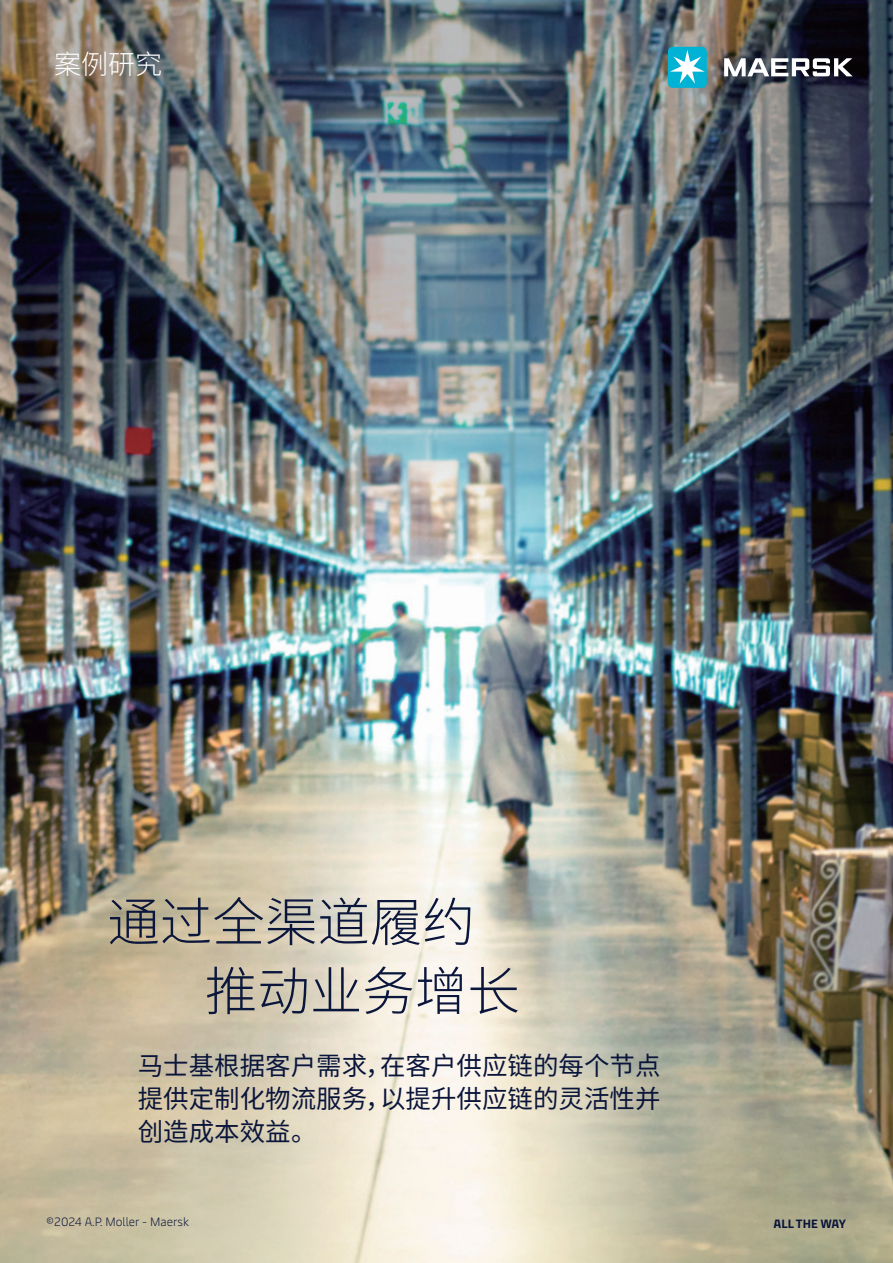
<style>
.page{position:relative;width:893px;height:1263px;background:#fff}
.page>*{position:absolute;margin:0;border:0;box-sizing:border-box;transform-origin:0 0}
.t1{font:300 52.5px/69px "Noto Sans Hans";color:#0a163b}
.t2{font:300 27px "Noto Sans Hans";color:#fff}
.t3{font:25.5px/33px "Noto Sans Hans";color:#0a153b;text-align:justify}
.t4{font:300 12px "Maersk Text";color:#0a153b}
.t5{font:700 12px "Maersk Text";color:#0a153b}
</style>
<div class="page">
<img style="left:0;top:0;width:893px;height:1263px">
<svg style="left:724px;top:58px;width:129px;height:18px"></svg>
<div style="left:668px;top:47px;width:39px;height:41px;background:#00b2d4;border-radius:5px"></div>
<svg style="left:670px;top:50px;width:35px;height:34px"></svg>
<p class="t2" style="left:54px;top:49px;width:109px">案例研究</p>
<h1 class="t1" style="left:205px;top:889px;width:316px;text-indent:-97px">通过全渠道履约推动业务增长</h1>
<p class="t3" style="left:138px;top:1050px;width:524px">马士基根据客户需求，在客户供应链的每个节点提供定制化物流服务，以提升供应链的灵活性并创造成本效益。</p>
<p class="t4" style="left:46px;top:1212px;width:145px">©2024 A.P. Moller - Maersk</p>
<p class="t5" style="left:773px;top:1214px;width:74px">ALL THE WAY</p>
</div>
